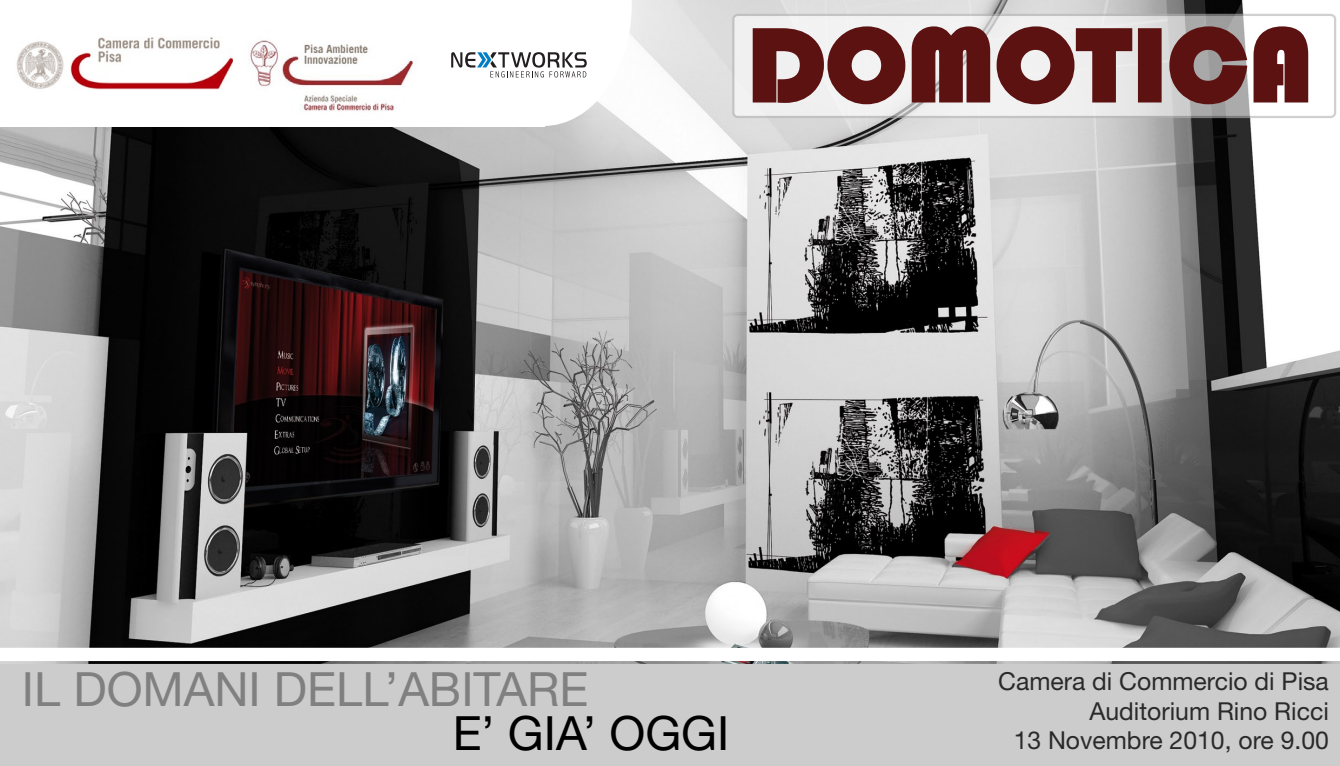
<style>
.page{position:relative;width:1340px;height:766px;background:#fff}
.page>*{position:absolute;margin:0;border:0;box-sizing:border-box;transform-origin:0 0}
.t1{font:108px "Bauhaus 93";color:#5d1212}
.t2{font:47.25px "Helvetica Neue";color:#808080}
.t3{font:47.25px "Helvetica Neue";color:#000}
.t4{font:24.75px/29.7px "Helvetica Neue";color:#2a2a2a;text-align:right}
</style>
<div class="page">
<img style="left:0;top:0;width:1339px;height:663px">
<div style="left:0;top:663px;width:1339px;height:102px;background:#ccc"></div>
<div style="left:0;top:648px;width:1339px;height:11px;background:#fff"></div>
<div style="left:0;top:647px;width:1339px;height:14px;border:2px solid #fff"></div>
<svg style="left:733px;top:15px;width:601px;height:102px;fill:#f0f0f0"></svg>
<div style="left:732px;top:14px;width:604px;height:104px;border:2px solid #b3b3b3;border-radius:4px"></div>
<svg style="left:751px;top:25px;width:382px;height:80px"></svg>
<div style="left:1137px;top:28px;width:24px;height:74px;border:2px solid #5d1212"></div>
<svg style="left:1168px;top:25px;width:141px;height:80px"></svg>
<div style="left:0;top:0;width:544px;height:126px;background:#fff"></div>
<svg style="left:451px;top:0;width:180px;height:126px"></svg>
<img style="left:16px;top:37px;width:217px;height:53px">
<img style="left:249px;top:40px;width:164px;height:71px">
<h1 class="t1" style="left:746px;top:4px;width:568px">DOMOTICA</h1>
<h2 class="t2" style="left:22px;top:661px;width:568px">IL DOMANI DELL’ABITARE</h2>
<h2 class="t3" style="left:452px;top:705px;width:278px">E’ GIA’ OGGI</h2>
<p class="t4" style="left:998px;top:665px;width:332px">Camera di Commercio di Pisa<br>Auditorium Rino Ricci<br>13 Novembre 2010, ore 9.00</p>
</div>
